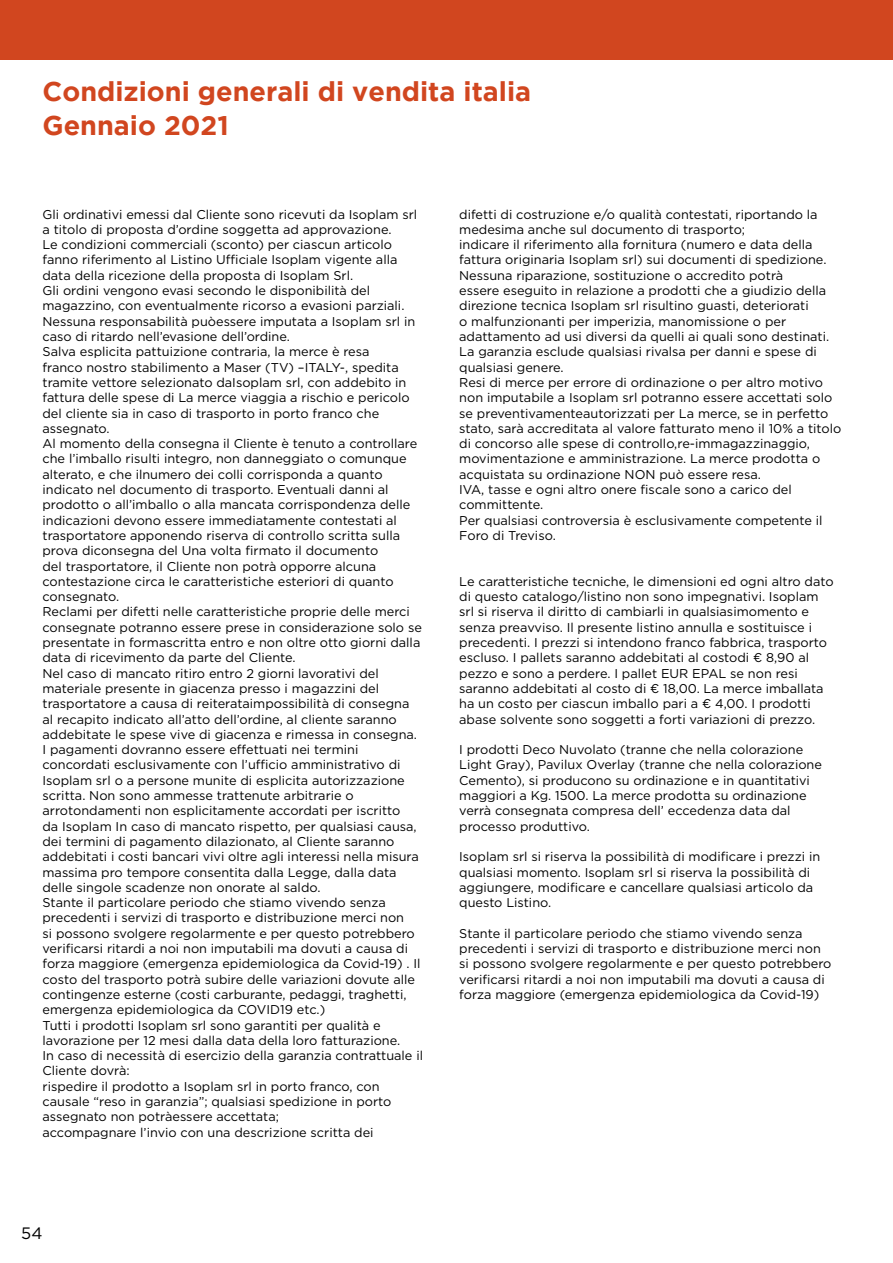
<style>
.page{position:relative;width:893px;height:1263px;background:#fff}
.page>*{position:absolute;margin:0;border:0;box-sizing:border-box;transform-origin:0 0}
.t1{font:700 27px/34.5px "Gotham";color:#d1461f}
.t2{font:16.5px "Gotham";color:#000}
.t3{font:12.75px/15.3px "Gotham";color:#000}
</style>
<div class="page">
<div style="left:0;top:0;width:893px;height:60px;background:#d1461f"></div>
<h1 class="t1" style="left:43px;top:73px;width:490px">Condizioni generali di vendita italia<br>Gennaio 2021</h1>
<p class="t3" style="left:43px;top:206px;width:382px">Gli ordinativi emessi dal Cliente sono ricevuti da Isoplam srl a titolo di proposta d’ordine soggetta ad approvazione.<br>Le condizioni commerciali (sconto) per ciascun articolo fanno riferimento al Listino Ufficiale Isoplam vigente alla data della ricezione della proposta di Isoplam Srl.<br>Gli ordini vengono evasi secondo le disponibilità del magazzino, con eventualmente ricorso a evasioni parziali.<br>Nessuna responsabilità puòessere imputata a Isoplam srl in caso di ritardo nell’evasione dell’ordine.<br>Salva esplicita pattuizione contraria, la merce è resa<br>franco nostro stabilimento a Maser (TV) –ITALY-, spedita tramite vettore selezionato daIsoplam srl, con addebito in fattura delle spese di La merce viaggia a rischio e pericolo del cliente sia in caso di trasporto in porto franco che assegnato.<br>Al momento della consegna il Cliente è tenuto a controllare che l’imballo risulti integro, non danneggiato o comunque alterato, e che ilnumero dei colli corrisponda a quanto indicato nel documento di trasporto. Eventuali danni al prodotto o all’imballo o alla mancata corrispondenza delle indicazioni devono essere immediatamente contestati al trasportatore apponendo riserva di controllo scritta sulla prova diconsegna del Una volta firmato il documento<br>del trasportatore, il Cliente non potrà opporre alcuna contestazione circa le caratteristiche esteriori di quanto consegnato.<br>Reclami per difetti nelle caratteristiche proprie delle merci consegnate potranno essere prese in considerazione solo se presentate in formascritta entro e non oltre otto giorni dalla data di ricevimento da parte del Cliente.<br>Nel caso di mancato ritiro entro 2 giorni lavorativi del materiale presente in giacenza presso i magazzini del trasportatore a causa di reiterataimpossibilità di consegna al recapito indicato all’atto dell’ordine, al cliente saranno addebitate le spese vive di giacenza e rimessa in consegna.<br>I pagamenti dovranno essere effettuati nei termini concordati esclusivamente con l’ufficio amministrativo di Isoplam srl o a persone munite di esplicita autorizzazione scritta. Non sono ammesse trattenute arbitrarie o arrotondamenti non esplicitamente accordati per iscritto<br>da Isoplam In caso di mancato rispetto, per qualsiasi causa, dei termini di pagamento dilazionato, al Cliente saranno addebitati i costi bancari vivi oltre agli interessi nella misura massima pro tempore consentita dalla Legge, dalla data delle singole scadenze non onorate al saldo.<br>Stante il particolare periodo che stiamo vivendo senza precedenti i servizi di trasporto e distribuzione merci non<br>si possono svolgere regolarmente e per questo potrebbero verificarsi ritardi a noi non imputabili ma dovuti a causa di forza maggiore (emergenza epidemiologica da Covid-19) . Il costo del trasporto potrà subire delle variazioni dovute alle contingenze esterne (costi carburante, pedaggi, traghetti, emergenza epidemiologica da COVID19 etc.)<br>Tutti i prodotti Isoplam srl sono garantiti per qualità e lavorazione per 12 mesi dalla data della loro fatturazione.<br>In caso di necessità di esercizio della garanzia contrattuale il Cliente dovrà:<br>rispedire il prodotto a Isoplam srl in porto franco, con causale “reso in garanzia”; qualsiasi spedizione in porto assegnato non potràessere accettata;<br>accompagnare l’invio con una descrizione scritta dei</p>
<p class="t3" style="left:459px;top:206px;width:384px">difetti di costruzione e/o qualità contestati, riportando la medesima anche sul documento di trasporto;<br>indicare il riferimento alla fornitura (numero e data della fattura originaria Isoplam srl) sui documenti di spedizione.<br>Nessuna riparazione, sostituzione o accredito potrà<br>essere eseguito in relazione a prodotti che a giudizio della direzione tecnica Isoplam srl risultino guasti, deteriorati<br>o malfunzionanti per imperizia, manomissione o per adattamento ad usi diversi da quelli ai quali sono destinati.<br>La garanzia esclude qualsiasi rivalsa per danni e spese di qualsiasi genere.<br>Resi di merce per errore di ordinazione o per altro motivo non imputabile a Isoplam srl potranno essere accettati solo se preventivamenteautorizzati per La merce, se in perfetto stato, sarà accreditata al valore fatturato meno il 10% a titolo di concorso alle spese di controllo,re-immagazzinaggio, movimentazione e amministrazione. La merce prodotta o acquistata su ordinazione NON può essere resa.<br>IVA, tasse e ogni altro onere fiscale sono a carico del committente.<br>Per qualsiasi controversia è esclusivamente competente il Foro di Treviso.</p>
<p class="t3" style="left:459px;top:573px;width:376px">Le caratteristiche tecniche, le dimensioni ed ogni altro dato di questo catalogo/listino non sono impegnativi. Isoplam srl si riserva il diritto di cambiarli in qualsiasimomento e senza preavviso. Il presente listino annulla e sostituisce i precedenti. I prezzi si intendono franco fabbrica, trasporto escluso. I pallets saranno addebitati al costodi € 8,90 al pezzo e sono a perdere. I pallet EUR EPAL se non resi saranno addebitati al costo di € 18,00. La merce imballata ha un costo per ciascun imballo pari a € 4,00. I prodotti abase solvente sono soggetti a forti variazioni di prezzo.</p>
<p class="t3" style="left:459px;top:742px;width:364px">I prodotti Deco Nuvolato (tranne che nella colorazione Light Gray), Pavilux Overlay (tranne che nella colorazione Cemento), si producono su ordinazione e in quantitativi maggiori a Kg. 1500. La merce prodotta su ordinazione verrà consegnata compresa dell’ eccedenza data dal processo produttivo.</p>
<p class="t3" style="left:459px;top:849px;width:362px">Isoplam srl si riserva la possibilità di modificare i prezzi in qualsiasi momento. Isoplam srl si riserva la possibilità di aggiungere, modificare e cancellare qualsiasi articolo da questo Listino.</p>
<p class="t3" style="left:459px;top:925px;width:374px">Stante il particolare periodo che stiamo vivendo senza precedenti i servizi di trasporto e distribuzione merci non si possono svolgere regolarmente e per questo potrebbero verificarsi ritardi a noi non imputabili ma dovuti a causa di forza maggiore (emergenza epidemiologica da Covid-19)</p>
<p class="t2" style="left:21px;top:1222px;width:23px">54</p>
</div>
